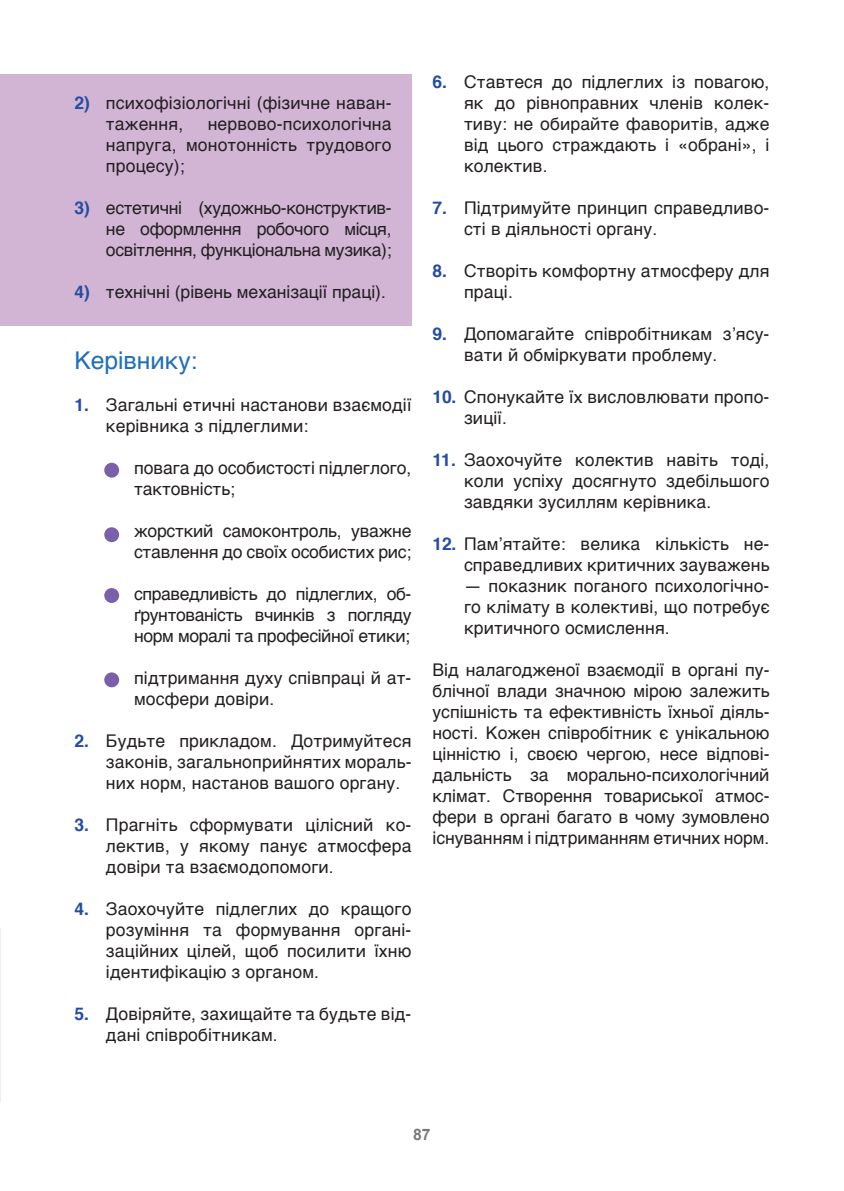
<style>
.page{position:relative;width:844px;height:1191px;background:#fff}
.page>*{position:absolute;margin:0;border:0;box-sizing:border-box;transform-origin:0 0}
.t1{font:24.5px "Helvetica";color:#1f6fb8}
.t2{font:17.5px/21px "Helvetica";letter-spacing:.01em;color:#231f20;text-align:justify}
.t3{font:17.5px/21px "Helvetica";letter-spacing:-.01em;color:#231f20}
.t4{font:700 15.75px "Arial";color:#76787b}
.s1{font-weight:700;color:#244da0}
</style>
<div class="page">
<div style="left:0;top:74px;width:411px;height:252px;background:#d2b5d5"></div>
<div style="left:104px;top:463px;width:15px;height:14px;background:#7960aa;border-radius:50%"></div>
<div style="left:104px;top:527px;width:15px;height:15px;background:#7960aa;border-radius:50%"></div>
<div style="left:104px;top:588px;width:15px;height:15px;background:#7960aa;border-radius:50%"></div>
<div style="left:104px;top:672px;width:15px;height:15px;background:#7960aa;border-radius:50%"></div>
<p class="t2" style="left:106px;top:92px;width:287px;text-indent:-32px"><span class="s1">2)</span> психофізіологічні (фізичне наван&shy;таження,</p>
<p class="t2" style="left:106px;top:113px;width:287px;text-indent:102px">нервово-психологічна напруга, монотонність трудового процесу);</p>
<p class="t2" style="left:106px;top:197px;width:287px;text-indent:-32px"><span class="s1">3)</span> естетичні (художньо-конструктив&shy;не оформлення робочого місця, освітлення, функціональна музика);</p>
<p class="t2" style="left:74px;top:281px;width:313px"><span class="s1">4)</span> технічні (рівень механізації праці).</p>
<h1 class="t1" style="left:74px;top:341px;width:124px">Керівнику:</h1>
<p class="t2" style="left:106px;top:395px;width:307px;text-indent:-32px"><span class="s1">1.</span> Загальні етичні настанови взаємодії керівника з підлеглими:</p>
<p class="t2" style="left:134px;top:458px;width:279px">повага до особистості підлеглого, тактовність;</p>
<p class="t3" style="left:134px;top:521px;width:279px">жорсткий самоконтроль, уважне ставлення до своїх особистих рис;</p>
<p class="t2" style="left:134px;top:584px;width:279px">справедливість до підлеглих, об&shy;ґрунтованість вчинків з погляду норм моралі та професійної етики;</p>
<p class="t2" style="left:134px;top:668px;width:279px">підтримання духу співпраці й ат&shy;мосфери довіри.</p>
<p class="t2" style="left:106px;top:731px;width:307px;text-indent:-31px"><span class="s1">2.</span> Будьте прикладом. Дотримуйтеся законів, загальноприйнятих мораль&shy;них норм, настанов вашого органу.</p>
<p class="t2" style="left:106px;top:815px;width:307px;text-indent:-32px"><span class="s1">3.</span> Прагніть сформувати цілісний ко&shy;лектив, у якому панує атмосфера довіри та взаємодопомоги.</p>
<p class="t2" style="left:106px;top:899px;width:307px;text-indent:-32px"><span class="s1">4.</span> Заохочуйте підлеглих до кращого розуміння та формування органі&shy;заційних цілей, щоб посилити їхню ідентифікацію з органом.</p>
<p class="t2" style="left:106px;top:1004px;width:307px;text-indent:-32px"><span class="s1">5.</span> Довіряйте, захищайте та будьте від&shy;дані співробітникам.</p>
<p class="t2" style="left:464px;top:71px;width:307px;text-indent:-31px"><span class="s1">6.</span> Ставтеся до підлеглих із повагою, як до рівноправних членів колек&shy;тиву: не обирайте фаворитів, адже від цього страждають і «обрані», і колектив.</p>
<p class="t2" style="left:464px;top:197px;width:307px;text-indent:-31px"><span class="s1">7.</span> Підтримуйте принцип справедливо&shy;сті в діяльності органу.</p>
<p class="t2" style="left:464px;top:260px;width:307px;text-indent:-31px"><span class="s1">8.</span> Створіть комфортну атмосферу для праці.</p>
<p class="t2" style="left:464px;top:323px;width:307px;text-indent:-31px"><span class="s1">9.</span> Допомагайте співробітникам з’ясу&shy;вати й обміркувати проблему.</p>
<p class="t2" style="left:464px;top:386px;width:307px;text-indent:-31px"><span class="s1">10.</span> Спонукайте їх висловлювати пропо&shy;зиції.</p>
<p class="t2" style="left:464px;top:449px;width:307px;text-indent:-32px"><span class="s1">11.</span> Заохочуйте колектив навіть тоді, коли успіху досягнуто здебільшого завдяки зусиллям керівника.</p>
<p class="t2" style="left:432px;top:533px;width:338px;text-align:right"><span class="s1">12.</span> Пам’ятайте: велика кількість не&shy;справедливих критичних зауважень</p>
<p class="t2" style="left:464px;top:575px;width:307px">— показник поганого психологічно&shy;го клімату в колективі, що потребує критичного осмислення.</p>
<p class="t2" style="left:432px;top:659px;width:338px">Від налагодженої взаємодії в органі пу&shy;блічної влади значною мірою залежить успішність та ефективність їхньої діяль&shy;ності. Кожен співробітник є унікальною цінністю і, своєю чергою, несе відпові&shy;дальність за морально-психологічний клімат. Створення товариської атмос&shy;фери в органі багато в чому зумовлено існуванням і підтриманням етичних норм.</p>
<p class="t4" style="left:413px;top:1124px;width:19px">87</p>
</div>
